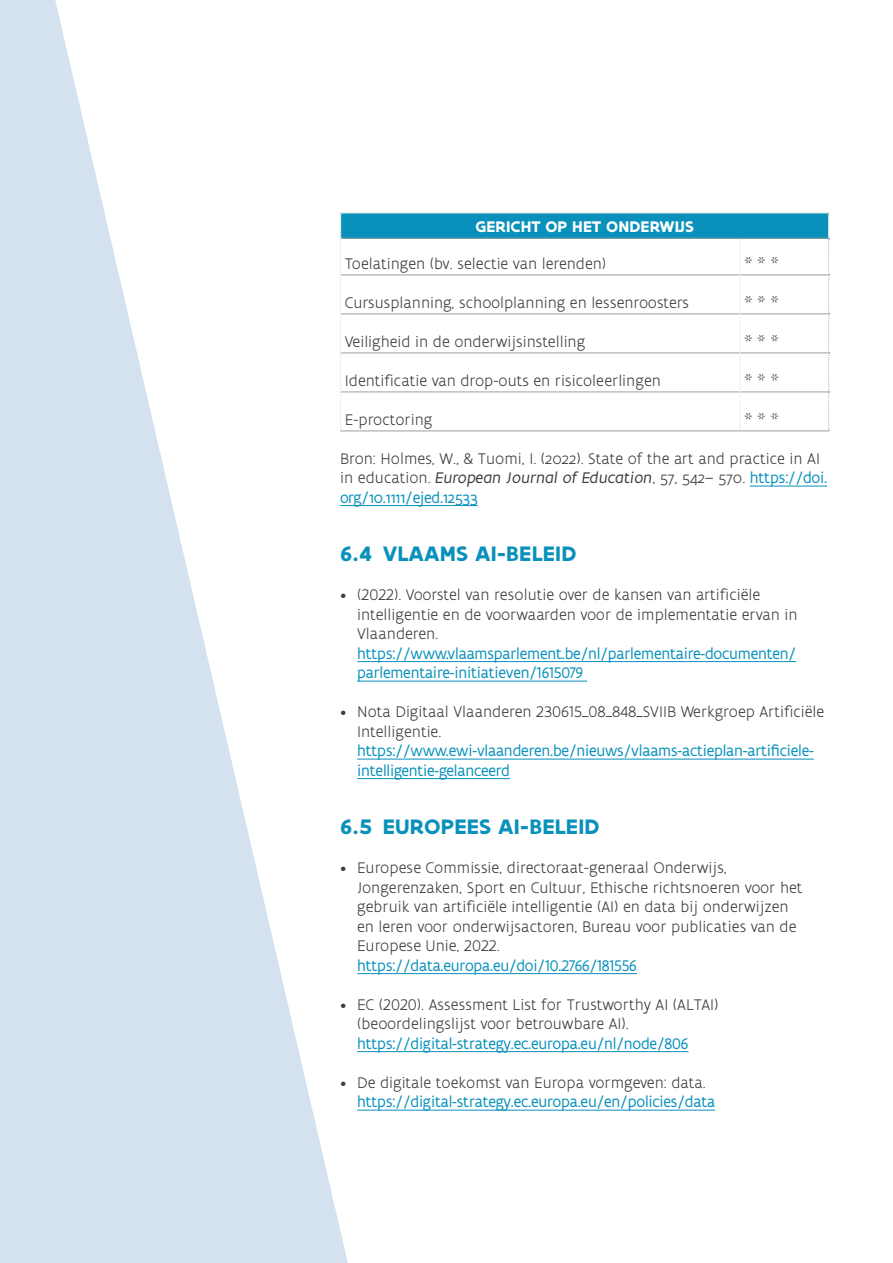
<style>
.page{position:relative;width:893px;height:1263px;background:#fff}
.page>*{position:absolute;margin:0;border:0;box-sizing:border-box;transform-origin:0 0}
.t1{font:700 22.5px "Flanders Art Sans";letter-spacing:.005em;color:#0991bc}
.t2{font:300 16.5px/19.5px "Flanders Art Sans";color:#3c3c3b}
.t3{font:16.5px/19.5px "Flanders Art Sans";letter-spacing:-.01em;color:#0991bc}
.t4{font:700 16.5px "Flanders Art Sans";letter-spacing:.005em;color:#fff}
.s1{font-weight:400;font-style:italic}
.s2{font-weight:400;color:#0991bc}
</style>
<div class="page">
<svg style="left:0;top:0;width:351px;height:1263px;fill:#d4e2ef"></svg>
<hr style="left:750px;top:486px;width:77px;height:1px;background:#0991bc">
<hr style="left:340px;top:505px;width:138px;height:1px;background:#0991bc">
<hr style="left:357px;top:661px;width:439px;height:1px;background:#0991bc">
<hr style="left:357px;top:681px;width:230px;height:1px;background:#0991bc">
<hr style="left:357px;top:759px;width:457px;height:1px;background:#0991bc">
<hr style="left:357px;top:778px;width:153px;height:1px;background:#0991bc">
<hr style="left:357px;top:973px;width:280px;height:1px;background:#0991bc">
<hr style="left:357px;top:1051px;width:331px;height:1px;background:#0991bc">
<hr style="left:357px;top:1110px;width:358px;height:1px;background:#0991bc">
<div style="left:341px;top:213px;width:488px;height:25px;background:#0991bc"></div>
<hr style="left:341px;top:238px;width:399px;height:1px;background:#9d9d9c">
<hr style="left:740px;top:238px;width:89px;height:1px;background:#9d9d9c">
<hr style="left:341px;top:274px;width:398px;height:1px;background:#9d9d9c">
<hr style="left:740px;top:274px;width:88px;height:1px;background:#9d9d9c">
<hr style="left:341px;top:313px;width:398px;height:1px;background:#9d9d9c">
<hr style="left:740px;top:313px;width:88px;height:1px;background:#9d9d9c">
<hr style="left:341px;top:352px;width:398px;height:1px;background:#9d9d9c">
<hr style="left:740px;top:352px;width:88px;height:1px;background:#9d9d9c">
<hr style="left:341px;top:391px;width:398px;height:1px;background:#9d9d9c">
<hr style="left:740px;top:391px;width:88px;height:1px;background:#9d9d9c">
<hr style="left:340px;top:430px;width:400px;height:1px;background:#9d9d9c">
<hr style="left:740px;top:430px;width:89px;height:1px;background:#9d9d9c">
<hr style="left:340px;top:213px;width:400px;height:1px;background:#c1e1d3">
<hr style="left:740px;top:213px;width:89px;height:1px;background:#c1e1d3">
<svg style="left:828px;top:213px;width:2px;height:218px"></svg>
<svg style="left:340px;top:213px;width:2px;height:218px"></svg>
<svg style="left:739px;top:239px;width:2px;height:192px"></svg>
<p class="t4" style="left:475px;top:216px;width:220px">GERICHT OP HET ONDERWIJS</p>
<p class="t2" style="left:345px;top:253px;width:263px">Toelatingen (bv. selectie van lerenden)</p>
<p class="t2" style="left:744px;top:253px;width:36px">* * *</p>
<p class="t2" style="left:345px;top:292px;width:346px">Cursusplanning, schoolplanning en lessenroosters</p>
<p class="t2" style="left:744px;top:292px;width:36px">* * *</p>
<p class="t2" style="left:345px;top:331px;width:242px">Veiligheid in de onderwijsinstelling</p>
<p class="t2" style="left:744px;top:331px;width:36px">* * *</p>
<p class="t2" style="left:345px;top:370px;width:317px">Identificatie van drop-outs en risicoleerlingen</p>
<p class="t2" style="left:744px;top:370px;width:36px">* * *</p>
<p class="t2" style="left:345px;top:409px;width:89px">E-proctoring</p>
<p class="t2" style="left:744px;top:409px;width:36px">* * *</p>
<p class="t2" style="left:340px;top:448px;width:489px">Bron: Holmes, W., &amp; Tuomi, I. (2022). State of the art and practice in AI in education. <span class="s1">European Journal of Education</span>, 57, 542– 570. <span class="s2">https://doi. org/10.1111/ejed.12533</span></p>
<h1 class="t1" style="left:340px;top:539px;width:238px">6.4 VLAAMS AI-BELEID</h1>
<p class="t2" style="left:357px;top:585px;width:442px;text-indent:-17px">• (2022). Voorstel van resolutie over de kansen van artificiële intelligentie en de voorwaarden voor de implementatie ervan in<br>Vlaanderen.</p>
<p class="t3" style="left:357px;top:643px;width:441px">https://www.vlaamsparlement.be/nl/parlementaire-documenten/ parlementaire-initiatieven/1615079</p>
<p class="t2" style="left:357px;top:702px;width:469px;text-indent:-17px">• Nota Digitaal Vlaanderen 230615_08_848_SVIIB Werkgroep Artificiële<br>Intelligentie.</p>
<p class="t3" style="left:357px;top:741px;width:458px">https://www.ewi-vlaanderen.be/nieuws/vlaams-actieplan-artificiele&shy;intelligentie-gelanceerd</p>
<h1 class="t1" style="left:340px;top:812px;width:261px">6.5 EUROPEES AI-BELEID</h1>
<p class="t2" style="left:357px;top:858px;width:447px;text-indent:-17px">• Europese Commissie, directoraat-generaal Onderwijs, Jongerenzaken, Sport en Cultuur, Ethische richtsnoeren voor het gebruik van artificiële intelligentie (AI) en data bij onderwijzen en leren voor onderwijsactoren, Bureau voor publicaties van de Europese Unie, 2022.</p>
<p class="t3" style="left:357px;top:955px;width:281px">https://data.europa.eu/doi/10.2766/181556</p>
<p class="t2" style="left:357px;top:994px;width:363px;text-indent:-17px">• EC (2020). Assessment List for Trustworthy AI (ALTAI) (beoordelingslijst voor betrouwbare AI).</p>
<p class="t3" style="left:357px;top:1033px;width:333px">https://digital-strategy.ec.europa.eu/nl/node/806</p>
<p class="t2" style="left:340px;top:1072px;width:367px">• De digitale toekomst van Europa vormgeven: data.</p>
<p class="t3" style="left:357px;top:1092px;width:360px">https://digital-strategy.ec.europa.eu/en/policies/data</p>
</div>
